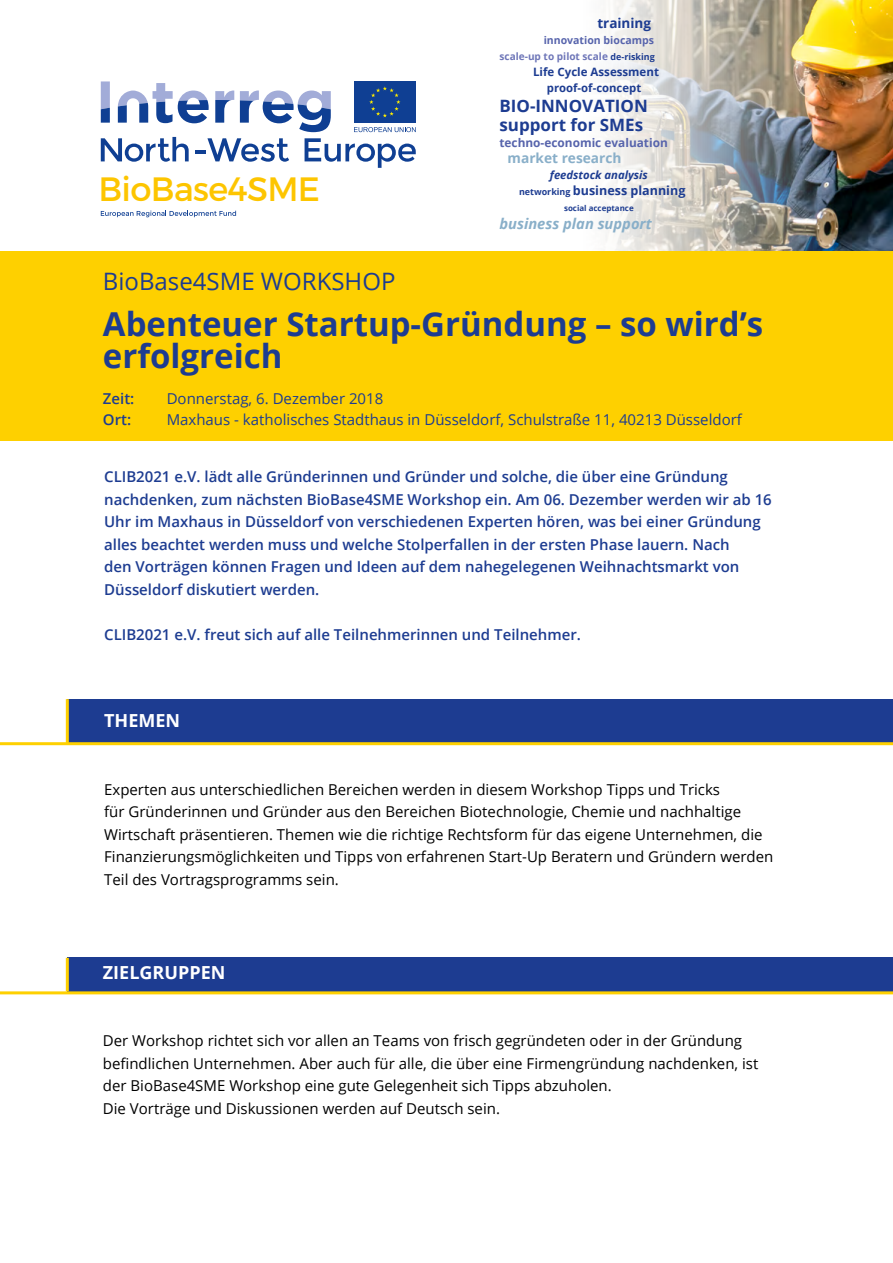
<style>
.page{position:relative;width:893px;height:1263px;background:#fff}
.page>*{position:absolute;margin:0;border:0;box-sizing:border-box;transform-origin:0 0}
.t1{font:33.75px "Montserrat";letter-spacing:-.02em;color:#fdc500}
.t2{font:700 33px/31.5px "Open Sans";color:#1d3c91}
.t3{font:24px "Open Sans";color:#1d3c91}
.t4{font:700 18px "Open Sans";color:#fff}
.t5{font:700 16.95px/19.6px "Open Sans";color:#1d3c91}
.t6{font:15px/22.5px "Open Sans";color:#000}
.t7{font:600 15px/22.5px "Open Sans";color:#1d3c91}
.t8{font:15px "Open Sans";color:#1d3c91}
.t9{font:italic 700 14.7px "Open Sans";color:#89afc9}
.t10{font:700 13.65px "Open Sans";color:#89afc9}
.t11{font:700 13.5px "Open Sans";color:#1d3c91}
.t12{font:700 12.6px "Open Sans";color:#1d3c91}
.t13{font:700 11.85px "Open Sans";color:#5764ac}
.t14{font:700 11.55px "Open Sans";color:#1d3c91}
.t15{font:700 11.4px "Open Sans";color:#1d3c91}
.t16{font:italic 700 11.25px "Open Sans";color:#1d3c91}
.t17{font:700 10.5px "Open Sans";color:#5764ac}
.t18{font:700 10.05px "Open Sans";color:#6e76b8}
.t19{font:700 7.95px "Open Sans";color:#1d3c91}
.s1{font-size:9px;color:#1d3c91}
.s2{font-size:9px}
</style>
<div class="page">
<img style="left:470px;top:0;width:423px;height:252px">
<svg style="left:101px;top:137px;width:88px;height:25px"></svg>
<svg style="left:195px;top:138px;width:94px;height:24px"></svg>
<svg style="left:305px;top:138px;width:111px;height:30px"></svg>
<svg style="left:101px;top:211px;width:135px;height:6px"></svg>
<svg style="left:101px;top:81px;width:9px;height:42px"></svg>
<svg style="left:215px;top:90px;width:19px;height:33px"></svg>
<svg style="left:240px;top:90px;width:91px;height:42px"></svg>
<svg style="left:118px;top:83px;width:91px;height:40px"></svg>
<div style="left:354px;top:81px;width:62px;height:42px;background:#0f3f93"></div>
<svg style="left:369px;top:86px;width:31px;height:31px"></svg>
<svg style="left:354px;top:127px;width:62px;height:5px"></svg>
<div style="left:0;top:252px;width:893px;height:189px;background:#fed000"></div>
<div style="left:67px;top:699px;width:826px;height:45px;background:#1d3c91"></div>
<div style="left:67px;top:957px;width:826px;height:34px;background:#1d3c91"></div>
<hr style="left:0;top:742px;width:893px;height:3px;background:#fed000">
<hr style="left:0;top:991px;width:893px;height:3px;background:#fed000">
<hr style="left:66px;top:699px;width:3px;height:45px;background:#fed000">
<hr style="left:66px;top:958px;width:3px;height:33px;background:#fed000">
<h1 class="t1" style="left:99px;top:168px;width:223px">BioBase4SME</h1>
<p class="t11" style="left:597px;top:14px;width:55px">training</p>
<p class="t17" style="left:544px;top:33px;width:112px">innovation biocamps</p>
<p class="t18" style="left:499px;top:49px;width:157px">scale-up to pilot scale <span class="s1">de-risking</span></p>
<p class="t14" style="left:533px;top:64px;width:127px">Life Cycle Assessment</p>
<p class="t15" style="left:547px;top:80px;width:96px">proof-of-concept</p>
<p class="t5" style="left:499px;top:95px;width:150px">BIO-INNOVATION support for SMEs</p>
<p class="t13" style="left:499px;top:134px;width:170px">techno-economic evaluation</p>
<p class="t10" style="left:508px;top:148px;width:115px">market research</p>
<p class="t16" style="left:550px;top:167px;width:100px">feedstock analysis</p>
<p class="t12" style="left:519px;top:181px;width:168px"><span class="s2">networking</span> business planning</p>
<p class="t19" style="left:564px;top:202px;width:71px">social acceptance</p>
<p class="t9" style="left:499px;top:213px;width:154px">business plan support</p>
<h3 class="t3" style="left:103px;top:264px;width:294px">BioBase4SME Workshop</h3>
<h2 class="t2" style="left:103px;top:308px;width:662px">Abenteuer Startup-Gründung – so wird’s erfolgreich</h2>
<p class="t7" style="left:103px;top:387px;width:33px">Zeit:</p>
<p class="t8" style="left:167px;top:388px;width:218px">Donnerstag, 6. Dezember 2018</p>
<p class="t7" style="left:103px;top:408px;width:30px">Ort:</p>
<p class="t8" style="left:167px;top:409px;width:577px">Maxhaus - katholisches Stadthaus in Düsseldorf, Schulstraße 11, 40213 Düsseldorf</p>
<p class="t7" style="left:104px;top:465px;width:669px">CLIB2021 e.V. lädt alle Gründerinnen und Gründer und solche, die über eine Gründung nachdenken, zum nächsten BioBase4SME Workshop ein. Am 06. Dezember werden wir ab 16<br>Uhr im Maxhaus in Düsseldorf von verschiedenen Experten hören, was bei einer Gründung alles beachtet werden muss und welche Stolperfallen in der ersten Phase lauern. Nach<br>den Vorträgen können Fragen und Ideen auf dem nahegelegenen Weihnachtsmarkt von Düsseldorf diskutiert werden.</p>
<p class="t7" style="left:104px;top:622px;width:478px">CLIB2021 e.V. freut sich auf alle Teilnehmerinnen und Teilnehmer.</p>
<p class="t4" style="left:104px;top:708px;width:77px">THEMEN</p>
<p class="t6" style="left:104px;top:777px;width:671px">Experten aus unterschiedlichen Bereichen werden in diesem Workshop Tipps und Tricks<br>für Gründerinnen und Gründer aus den Bereichen Biotechnologie, Chemie und nachhaltige Wirtschaft präsentieren. Themen wie die richtige Rechtsform für das eigene Unternehmen, die Finanzierungsmöglichkeiten und Tipps von erfahrenen Start-Up Beratern und Gründern werden Teil des Vortragsprogramms sein.</p>
<p class="t4" style="left:103px;top:960px;width:124px">ZIELGRUPPEN</p>
<p class="t6" style="left:103px;top:1029px;width:657px">Der Workshop richtet sich vor allen an Teams von frisch gegründeten oder in der Gründung befindlichen Unternehmen. Aber auch für alle, die über eine Firmengründung nachdenken, ist der BioBase4SME Workshop eine gute Gelegenheit sich Tipps abzuholen.<br>Die Vorträge und Diskussionen werden auf Deutsch sein.</p>
</div>
